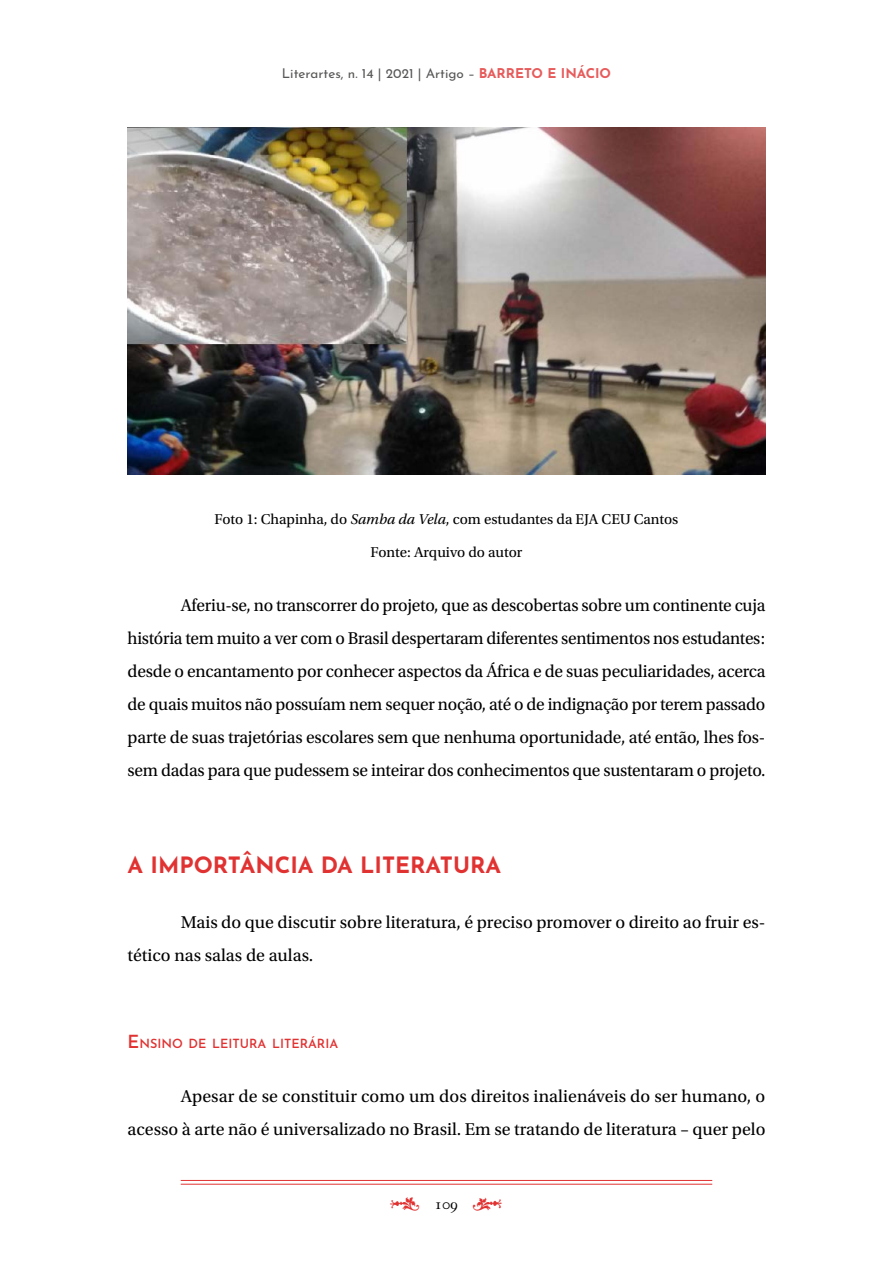
<style>
.page{position:relative;width:893px;height:1263px;background:#fff}
.page>*{position:absolute;margin:0;border:0;box-sizing:border-box;transform-origin:0 0}
.t1{font:700 22.5px "Josefin Sans";color:#e13232}
.t2{font:18px/33px "Utopia Std";color:#000;text-align:justify}
.t3{font:15px "Utopia Std";color:#000}
.t4{font:15px "Janson Text Roman SC";color:#000}
.t5{font:13.5px "Josefin Sans";color:#575756}
.t6{font:600 12.6px "Josefin Sans";color:#e13232}
.s1{font-style:inherit}
.s2{font-weight:700;color:#e75b5b}
.s3{font-style:italic}
.s4{font-size:18px}
</style>
<div class="page">
<hr style="left:181px;top:1180px;width:531px;height:1px;background:#e13232">
<hr style="left:181px;top:1184px;width:531px;height:1px;background:#e13232">
<img style="left:128px;top:128px;width:637px;height:346px">
<p class="t5" style="left:282px;top:62px;width:331px">Literartes, n. 14 | <span class="s1">2021</span> | Artigo – <span class="s2">BARRETO E INÁCIO</span></p>
<p class="t3" style="left:215px;top:511px;width:465px">Foto 1: Chapinha, do <span class="s3">Samba da Vela</span>, com estudantes da EJA CEU Cantos</p>
<p class="t3" style="left:371px;top:544px;width:153px">Fonte: Arquivo do autor</p>
<p class="t2" style="left:128px;top:589px;width:639px;text-indent:53px">Aferiu-se, no transcorrer do projeto, que as descobertas sobre um continente cuja história tem muito a ver com o Brasil despertaram diferentes sentimentos nos estudantes: desde o encantamento por conhecer aspectos da África e de suas peculiaridades, acerca de quais muitos não possuíam nem sequer noção, até o de indignação por terem passado parte de suas trajetórias escolares sem que nenhuma oportunidade, até então, lhes fos&shy;sem dadas para que pudessem se inteirar dos conhecimentos que sustentaram o projeto.</p>
<p class="t1" style="left:128px;top:845px;width:375px">A IMPORTÂNCIA DA LITERATURA</p>
<p class="t2" style="left:128px;top:906px;width:639px;text-indent:53px">Mais do que discutir sobre literatura, é preciso promover o direito ao fruir es&shy;tético nas salas de aulas.</p>
<p class="t6" style="left:128px;top:1033px;width:212px"><span class="s4">E</span>NSINO DE LEITU RA LITERÁRIA</p>
<p class="t2" style="left:128px;top:1080px;width:639px;text-align:right">Apesar de se constituir como um dos direitos inalienáveis do ser humano, o acesso à arte não é universalizado no Brasil. Em se tratando de literatura – quer pelo</p>
<p class="t4" style="left:435px;top:1194px;width:25px">109</p>
</div>
